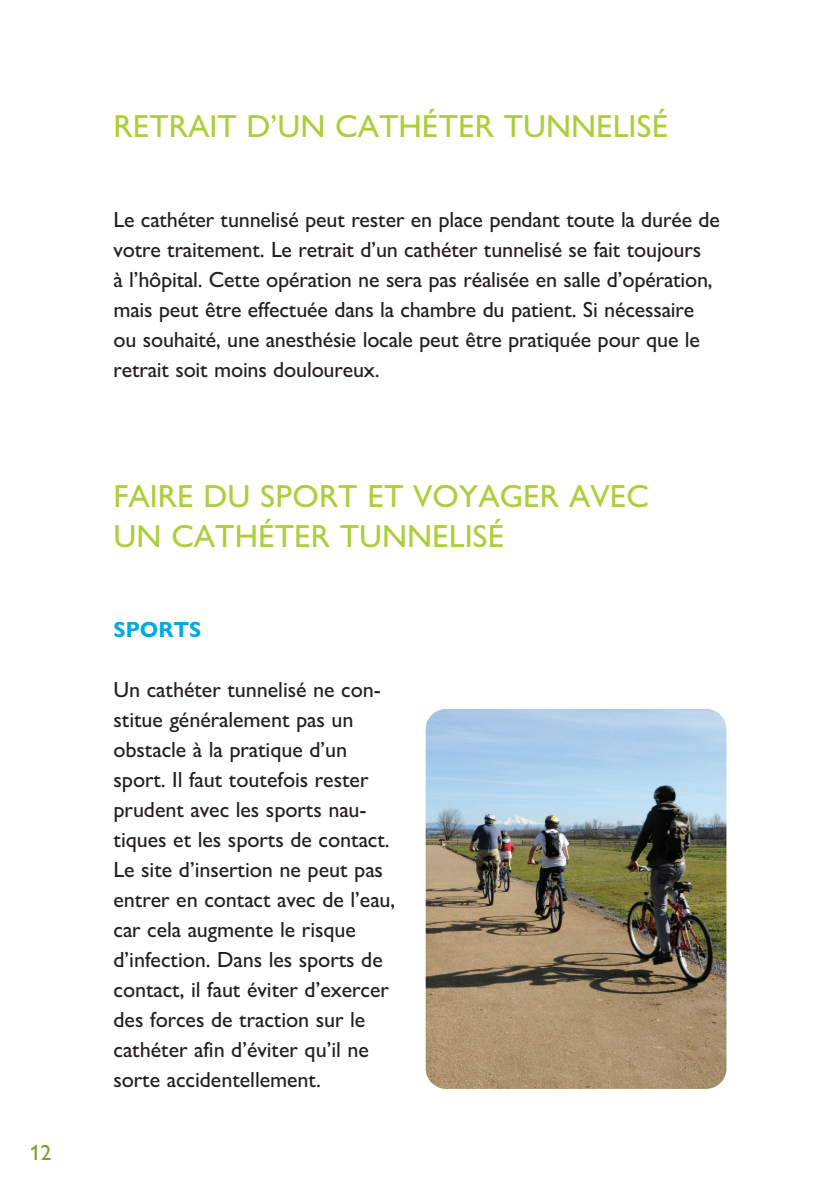
<style>
.page{position:relative;width:840px;height:1191px;background:#fff}
.page>*{position:absolute;margin:0;border:0;box-sizing:border-box;transform-origin:0 0}
.t1{font:500 32px/40px "Gill Sans Nova";color:#abcf38}
.t2{font:500 22px/30px "Gill Sans Nova";letter-spacing:-.005em;color:#231f20}
.t3{font:700 22px "Gill Sans Nova";color:#00abe1}
.t4{font:500 22px "Gill Sans Nova";color:#78a22d}
</style>
<div class="page">
<img style="left:425px;top:709px;width:301px;height:380px">
<p class="t4" style="left:29px;top:1138px;width:23px">12</p>
<h1 class="t1" style="left:113px;top:106px;width:556px">RETRAIT D’UN CATHÉTER TUNNELISÉ</h1>
<p class="t2" style="left:113px;top:204px;width:607px">Le cathéter tunnelisé peut rester en place pendant toute la durée de votre traitement. Le retrait d’un cathéter tunnelisé se fait toujours<br>à l’hôpital. Cette opération ne sera pas réalisée en salle d’opération, mais peut être effectuée dans la chambre du patient. Si nécessaire ou souhaité, une anesthésie locale peut être pratiquée pour que le retrait soit moins douloureux.</p>
<h1 class="t1" style="left:113px;top:476px;width:536px">FAIRE DU SPORT ET VOYAGER AVEC<br>UN CATHÉTER TUNNELISÉ</h1>
<p class="t3" style="left:113px;top:616px;width:89px">SPORTS</p>
<p class="t2" style="left:113px;top:674px;width:283px">Un cathéter tunnelisé ne con&shy;stitue généralement pas un obstacle à la pratique d’un sport. Il faut toutefois rester prudent avec les sports nau&shy;tiques et les sports de contact.<br>Le site d’insertion ne peut pas entrer en contact avec de l’eau, car cela augmente le risque d’infection. Dans les sports de contact, il faut éviter d’exercer des forces de traction sur le cathéter afin d’éviter qu’il ne sorte accidentellement.</p>
</div>
